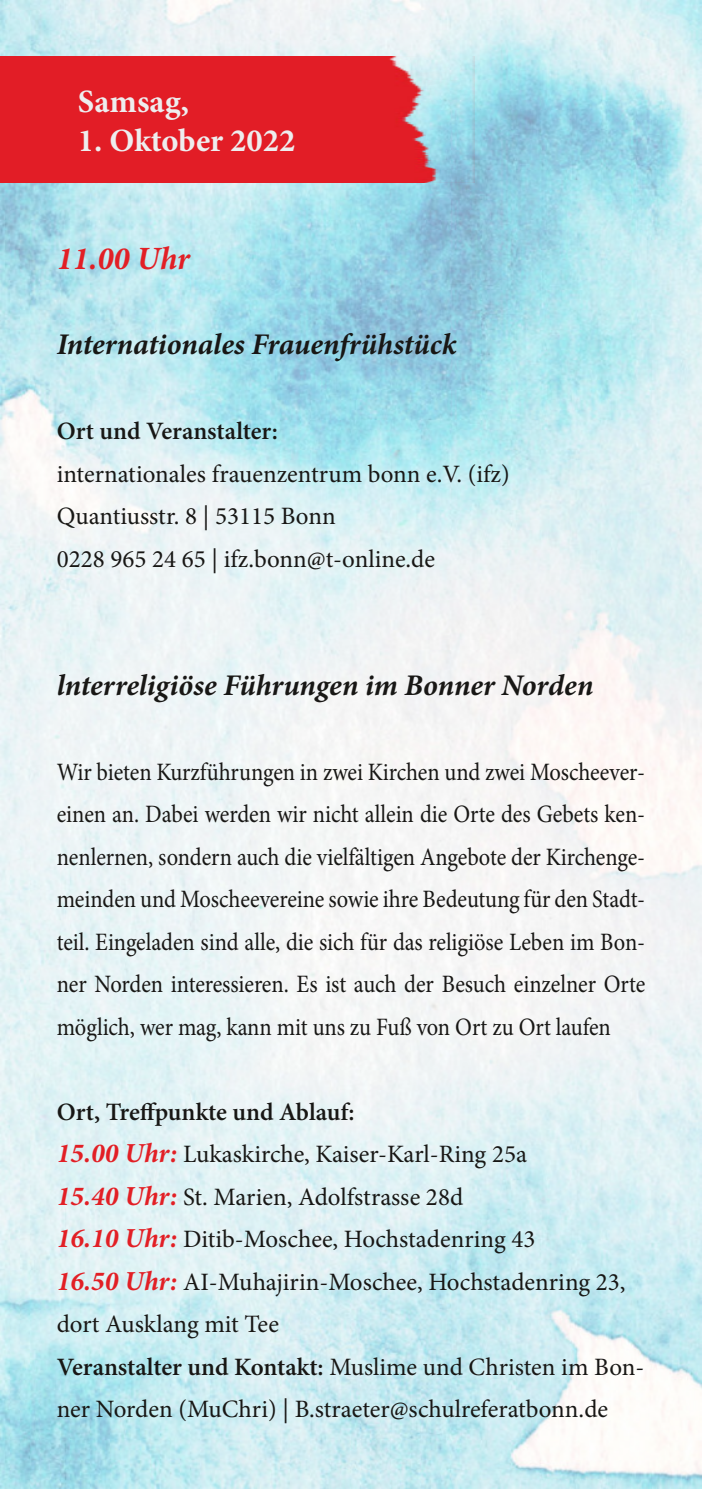
<style>
.page{position:relative;width:702px;height:1489px;background:#fff}
.page>*{position:absolute;margin:0;border:0;box-sizing:border-box;transform-origin:0 0}
.t1{font:700 32.5px "Minion Pro";color:#eeedee}
.t2{font:italic 700 32.5px "Minion Pro";color:#e21f25}
.t3{font:italic 700 30px "Minion Pro";letter-spacing:-.005em;color:#181715}
.t4{font:25px/42.5px "Minion Pro";color:#181715}
.t5{font:25px/42.5px "Minion Pro";color:#181715;text-align:justify;scale:.9 1}
.t6{font:600 25px "Minion Pro";letter-spacing:-.005em;color:#181715}
.s1{font-weight:600}
.s2{font-weight:700;font-style:italic;font-size:27.5px;color:#e21f25}
</style>
<div class="page">
<img style="left:0;top:0;width:702px;height:1488px">
<img style="left:0;top:57px;width:474px;height:126px">
<h1 class="t1" style="left:78px;top:88px;width:112px">Samsag,</h1>
<h1 class="t1" style="left:78px;top:127px;width:219px">1. Oktober 2022</h1>
<h1 class="t2" style="left:57px;top:246px;width:135px">11.00 Uhr</h1>
<p class="t3" style="left:57px;top:332px;width:401px">Internationales Frauenfrühstück</p>
<p class="t6" style="left:57px;top:421px;width:223px">Ort und Veranstalter:</p>
<p class="t4" style="left:57px;top:455px;width:454px">internationales frauenzentrum bonn e.V. (ifz)<br>Quantiusstr. 8 | 53115 Bonn<br>0228 965 24 65 | ifz.bonn@t-online.de</p>
<p class="t3" style="left:57px;top:672px;width:538px">lnterreligiöse Führungen im Bonner Norden</p>
<p class="t5" style="left:57px;top:752px;width:655px">Wir bieten Kurzführungen in zwei Kirchen und zwei Moscheever‐ einen an. Dabei werden wir nicht allein die Orte des Gebets ken‐ nenlernen, sondern auch die vielfältigen Angebote der Kirchenge‐ meinden und Moscheevereine sowie ihre Bedeutung für den Stadt‐ teil. Eingeladen sind alle, die sich für das religiöse Leben im Bon‐ ner Norden interessieren. Es ist auch der Besuch einzelner Orte möglich, wer mag, kann mit uns zu Fuß von Ort zu Ort laufen</p>
<p class="t4" style="left:57px;top:1092px;width:589px"><span class="s1">Ort, Treffpunkte und Ablauf:<br></span><span class="s2">15.00 Uhr:</span> Lukaskirche, Kaiser-Karl-Ring 25a<br><span class="s2">15.40 Uhr:</span> St. Marien, Adolfstrasse 28d<br><span class="s2">16.10 Uhr:</span> Ditib-Moschee, Hochstadenring 43<br><span class="s2">16.50 Uhr:</span> AI-Muhajirin-Moschee, Hochstadenring 23, dort Ausklang mit Tee<br><span class="s1">Veranstalter und Kontakt:</span> Muslime und Christen im Bon‐ ner Norden (MuChri) | B.straeter@schulreferatbonn.de</p>
</div>
